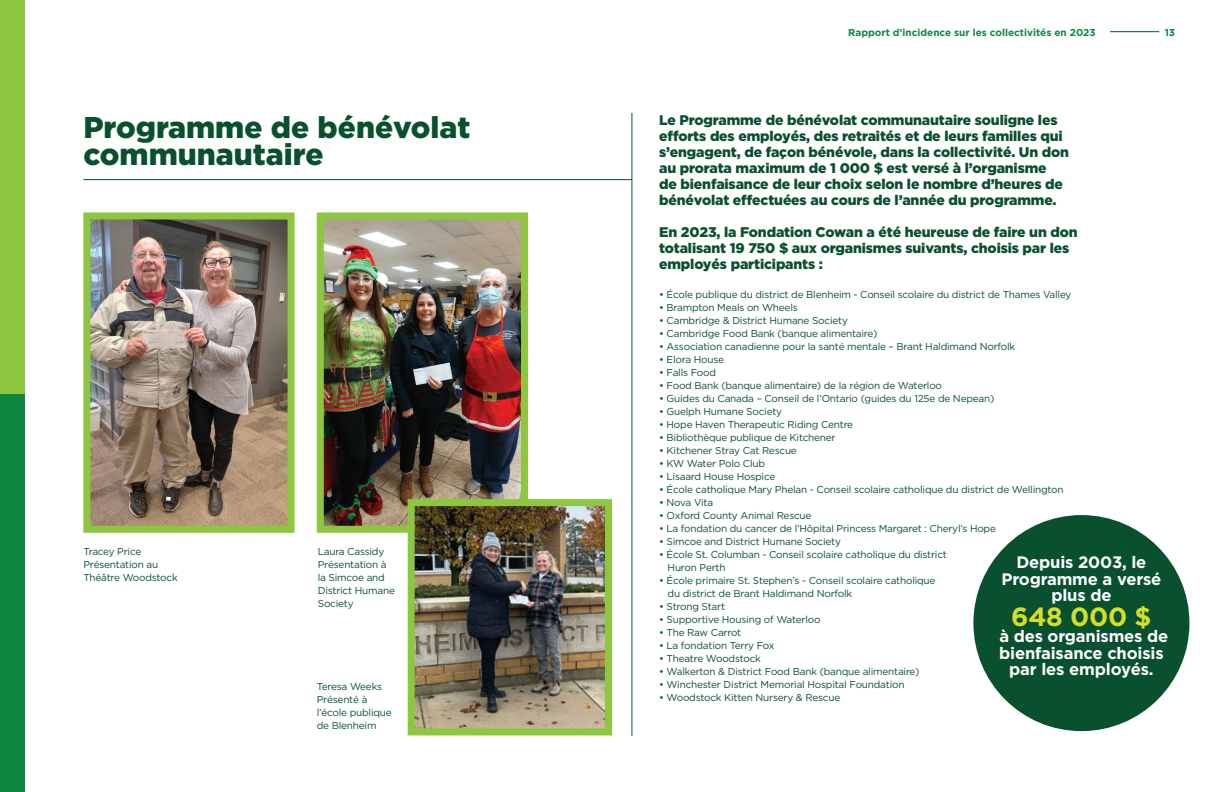
<style>
.page{position:relative;width:1224px;height:792px;background:#fff}
.page>*{position:absolute;margin:0;border:0;box-sizing:border-box;transform-origin:0 0}
.t1{font:900 30px/27px "Gotham HTF";color:#09502f}
.t2{font:700 26.3px "Gotham HTF";letter-spacing:-.01em;color:#d7df24}
.t3{font:700 16.6px/16.6px "Gotham HTF";letter-spacing:-.01em;color:#fff;text-align:center}
.t4{font:900 14px/16px "Gotham HTF";letter-spacing:-.01em;color:#09502f}
.t5{font:10px/13px "Gotham HTF";letter-spacing:-.02em;color:#09502f}
.t6{font:700 10px "Gotham HTF";color:#0d8742}
</style>
<div class="page">
<hr style="left:1110px;top:31px;width:49px;height:1px;background:#09502f">
<hr style="left:83px;top:179px;width:549px;height:1px;background:#09502f">
<hr style="left:632px;top:113px;width:1px;height:623px;background:#09502f">
<div style="left:0;top:394px;width:24px;height:398px;background:#0d8742"></div>
<div style="left:0;top:0;width:24px;height:394px;background:#8dc63f"></div>
<img style="left:91px;top:220px;width:196px;height:305px">
<div style="left:83px;top:212px;width:212px;height:321px;border:7px solid #8dc63f"></div>
<img style="left:325px;top:220px;width:195px;height:305px">
<div style="left:317px;top:212px;width:211px;height:321px;border:7px solid #8dc63f"></div>
<img style="left:416px;top:507px;width:188px;height:220px">
<div style="left:408px;top:499px;width:204px;height:236px;border:7px solid #8dc63f"></div>
<div style="left:973px;top:515px;width:216px;height:216px;background:#09502f;border-radius:50%"></div>
<p class="t6" style="left:848px;top:26px;width:249px">Rapport d’incidence sur les collectivités en 2023</p>
<p class="t6" style="left:1165px;top:26px;width:12px">13</p>
<p class="t4" style="left:659px;top:111px;width:411px">Le Programme de bénévolat communautaire souligne les efforts des employés, des retraités et de leurs familles qui s’engagent, de façon bénévole, dans la collectivité. Un don au prorata maximum de 1 000 $ est versé à l’organisme<br>de bienfaisance de leur choix selon le nombre d’heures de bénévolat effectuées au cours de l’année du programme.</p>
<h3 class="t4" style="left:659px;top:223px;width:420px">En 2023, la Fondation Cowan a été heureuse de faire un don totalisant 19 750 $ aux organismes suivants, choisis par les employés participants :</h3>
<p class="t5" style="left:659px;top:287px;width:414px">• École publique du district de Blenheim - Conseil scolaire du district de Thames Valley</p>
<p class="t5" style="left:659px;top:300px;width:140px">• Brampton Meals on Wheels</p>
<p class="t5" style="left:659px;top:313px;width:190px">• Cambridge &amp; District Humane Society</p>
<p class="t5" style="left:659px;top:326px;width:220px">• Cambridge Food Bank (banque alimentaire)</p>
<p class="t5" style="left:659px;top:339px;width:358px">• Association canadienne pour la santé mentale – Brant Haldimand Norfolk</p>
<p class="t5" style="left:659px;top:352px;width:66px">• Elora House</p>
<p class="t5" style="left:659px;top:365px;width:58px">• Falls Food</p>
<p class="t5" style="left:659px;top:378px;width:284px">• Food Bank (banque alimentaire) de la région de Waterloo</p>
<p class="t5" style="left:659px;top:391px;width:337px">• Guides du Canada – Conseil de l’Ontario (guides du 125e de Nepean)</p>
<p class="t5" style="left:659px;top:404px;width:124px">• Guelph Humane Society</p>
<p class="t5" style="left:659px;top:417px;width:196px">• Hope Haven Therapeutic Riding Centre</p>
<p class="t5" style="left:659px;top:430px;width:178px">• Bibliothèque publique de Kitchener</p>
<p class="t5" style="left:659px;top:443px;width:139px">• Kitchener Stray Cat Rescue</p>
<p class="t5" style="left:659px;top:456px;width:107px">• KW Water Polo Club</p>
<p class="t5" style="left:659px;top:469px;width:118px">• Lisaard House Hospice</p>
<p class="t5" style="left:659px;top:482px;width:406px">• École catholique Mary Phelan - Conseil scolaire catholique du district de Wellington</p>
<p class="t5" style="left:659px;top:495px;width:56px">• Nova Vita</p>
<p class="t5" style="left:659px;top:508px;width:154px">• Oxford County Animal Rescue</p>
<p class="t5" style="left:659px;top:521px;width:338px">• La fondation du cancer de l’Hôpital Princess Margaret : Cheryl’s Hope</p>
<p class="t5" style="left:659px;top:534px;width:183px">• Simcoe and District Humane Society</p>
<p class="t5" style="left:668px;top:547px;width:281px;text-indent:-8px">• École St. Columban - Conseil scolaire catholique du district<br>Huron Perth</p>
<p class="t5" style="left:668px;top:573px;width:269px;text-indent:-8px">• École primaire St. Stephen’s - Conseil scolaire catholique du district de Brant Haldimand Norfolk</p>
<p class="t5" style="left:659px;top:599px;width:67px">• Strong Start</p>
<p class="t5" style="left:659px;top:612px;width:163px">• Supportive Housing of Waterloo</p>
<p class="t5" style="left:659px;top:625px;width:84px">• The Raw Carrot</p>
<p class="t5" style="left:659px;top:638px;width:117px">• La fondation Terry Fox</p>
<p class="t5" style="left:659px;top:651px;width:103px">• Theatre Woodstock</p>
<p class="t5" style="left:659px;top:664px;width:262px">• Walkerton &amp; District Food Bank (banque alimentaire)</p>
<p class="t5" style="left:659px;top:677px;width:247px">• Winchester District Memorial Hospital Foundation</p>
<p class="t5" style="left:659px;top:690px;width:183px">• Woodstock Kitten Nursery &amp; Rescue</p>
<h1 class="t1" style="left:83px;top:113px;width:389px">Programme de bénévolat communautaire</h1>
<p class="t5" style="left:83px;top:545px;width:96px">Tracey Price<br>Présentation au<br>Théâtre Woodstock</p>
<p class="t5" style="left:318px;top:545px;width:79px">Laura Cassidy<br>Présentation à la Simcoe and<br>District Humane<br>Society</p>
<h3 class="t3" style="left:1002px;top:554px;width:161px">Depuis 2003, le<br>Programme a versé plus de</h3>
<h2 class="t2" style="left:1011px;top:601px;width:142px">648 000 $</h2>
<h3 class="t3" style="left:999px;top:628px;width:171px">à des organismes de bienfaisance choisis par les employés.</h3>
<p class="t5" style="left:317px;top:679px;width:76px">Teresa Weeks<br>Présenté à l’école publique de Blenheim</p>
</div>
